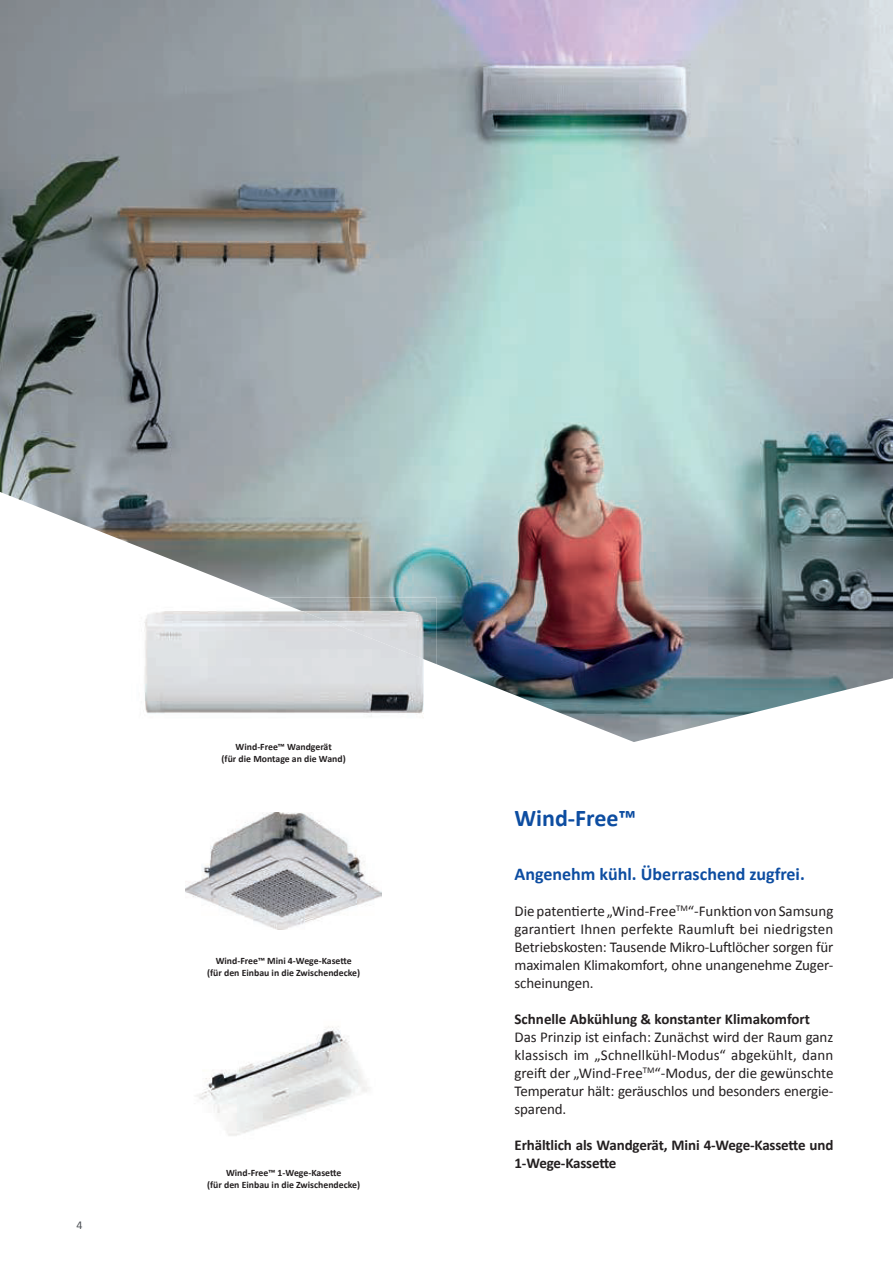
<style>
.page{position:relative;width:893px;height:1263px;background:#fff}
.page>*{position:absolute;margin:0;border:0;box-sizing:border-box;transform-origin:0 0}
.t1{font:700 24px "Calibri";color:#0d4da1}
.t2{font:700 18px "Calibri";color:#0d4da1}
.t3{font:15px/18px "Calibri";letter-spacing:-.01em;color:#231f20;text-align:justify}
.t4{font:700 15px/18px "Calibri";letter-spacing:-.01em;color:#231f20}
.t5{font:12px "Calibri";color:#4d5156}
.t6{font:700 9.75px/12px "Calibri";color:#231f20;text-align:center}
</style>
<div class="page">
<img style="left:0;top:0;width:893px;height:742px">
<img style="left:186px;top:813px;width:195px;height:116px">
<img style="left:197px;top:1026px;width:172px;height:110px">
<img style="left:131px;top:598px;width:305px;height:127px">
<img style="left:268px;top:598px;width:168px;height:66px">
<p class="t5" style="left:77px;top:1217px;width:8px">4</p>
<p class="t6" style="left:222px;top:741px;width:126px">Wind-Free™ Wandgerät<br>(für die Montage an die Wand)</p>
<p class="t6" style="left:207px;top:954px;width:155px">Wind-Free™ Mini 4-Wege-Kasette (für den Einbau in die Zwischendecke)</p>
<p class="t6" style="left:207px;top:1166px;width:155px">Wind-Free™ 1-Wege-Kasette<br>(für den Einbau in die Zwischendecke)</p>
<h1 class="t1" style="left:514px;top:803px;width:123px">Wind-Free™</h1>
<p class="t2" style="left:514px;top:863px;width:292px">Angenehm kühl. Überraschend zugfrei.</p>
<p class="t3" style="left:514px;top:902px;width:320px">Die patentierte „Wind-Free<sup>TM</sup>“-Funktion von Samsung garantiert Ihnen perfekte Raumluft bei niedrigsten Betriebskosten: Tausende Mikro-Luftlöcher sorgen für maximalen Klimakomfort, ohne unangenehme Zuger&shy;scheinungen.</p>
<p class="t4" style="left:514px;top:1010px;width:297px">Schnelle Abkühlung &amp; konstanter Klimakomfort</p>
<p class="t3" style="left:514px;top:1028px;width:320px">Das Prinzip ist einfach: Zunächst wird der Raum ganz klassisch im „Schnellkühl-Modus“ abgekühlt, dann greift der „Wind-Free<sup>TM</sup>“-Modus, der die gewünschte Temperatur hält: geräuschlos und besonders energie&shy;sparend.</p>
<p class="t4" style="left:514px;top:1136px;width:320px">Erhältlich als Wandgerät, Mini 4-Wege-Kassette und<br>1-Wege-Kassette</p>
</div>
